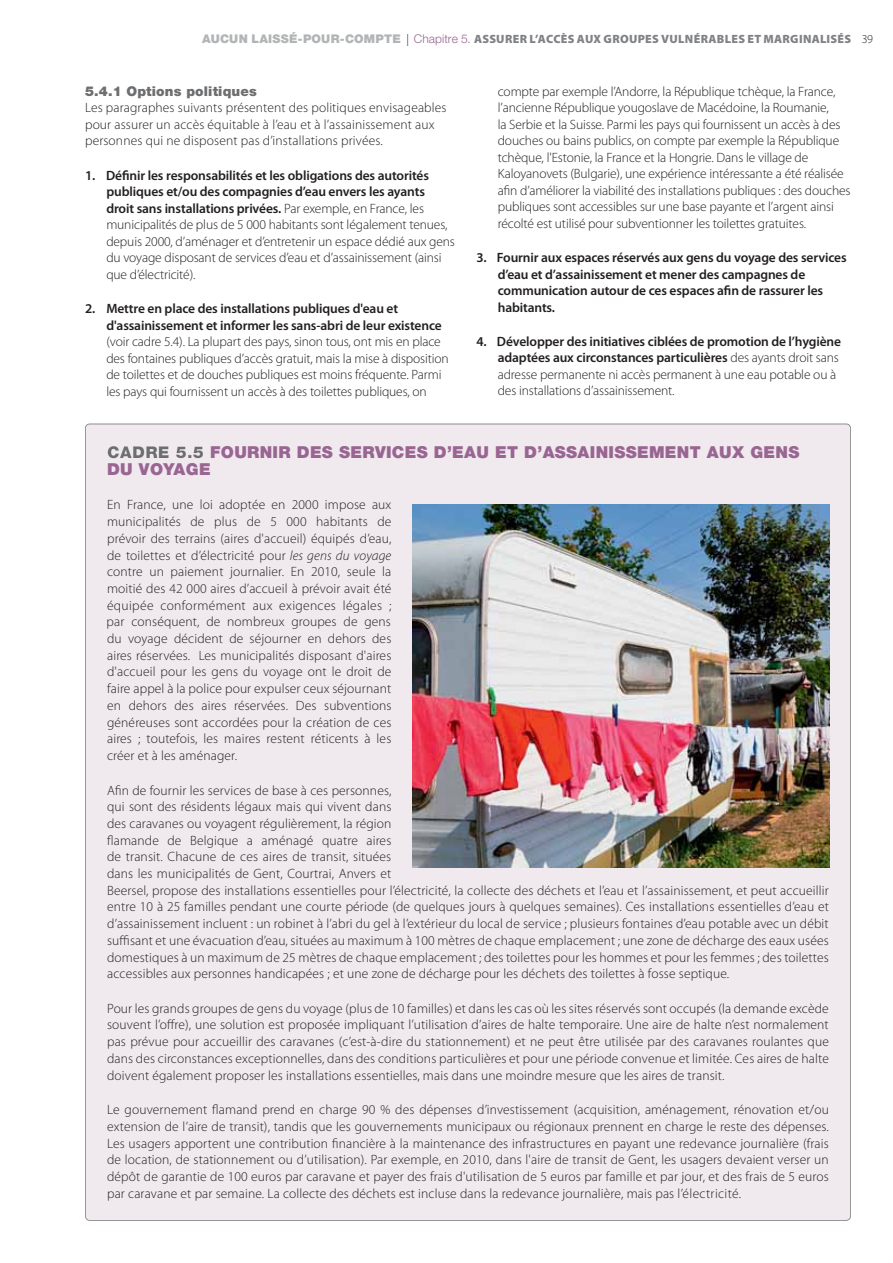
<style>
.page{position:relative;width:893px;height:1263px;background:#fff}
.page>*{position:absolute;margin:0;border:0;box-sizing:border-box;transform-origin:0 0}
.t1{font:900 16.5px/16.6px "Helvetica Neue";letter-spacing:.02em;color:#996592}
.t2{font:300 13.5px/16.6px "Myriad Pro";letter-spacing:.01em;color:#231f20;text-align:justify}
.t3{font:300 13.5px/16.5px "Myriad Pro";letter-spacing:-.01em;color:#231f20}
.t4{font:600 13.5px/16.5px "Myriad Pro";letter-spacing:-.01em;color:#231f20}
.t5{font:900 13.5px "Helvetica Neue";letter-spacing:.01em;color:#6d6e70}
.t6{font:900 12px "Myriad Pro";letter-spacing:.025em;color:#808285}
.s1{font-family:"Helvetica Neue";color:#b2b4b6}
.s2{font-weight:300;color:#231f20}
.s3{font-family:"Helvetica Neue";font-weight:300;color:#996592}
.s4{font-weight:600}
.s5{color:#6d6e70}
.s6{font-style:italic}
</style>
<div class="page">
<div style="left:86px;top:424px;width:764px;height:796px;background:#f0e9ee"></div>
<img style="left:412px;top:504px;width:417px;height:364px">
<p class="t6" style="left:202px;top:32px;width:672px"><span class="s1">AUCUN LAISSÉ-POUR-COMPTE</span> <span class="s2">|</span> <span class="s3">Chapitre 5.</span> ASSURER L’ACCÈS AUX GROUPES VULNÉRABLES ET MARGINALISÉS <span class="s2">39</span></p>
<p class="t5" style="left:85px;top:86px;width:173px">5.4.1 Options politiques</p>
<p class="t2" style="left:85px;top:101px;width:363px;text-align:left">Les paragraphes suivants présentent des politiques envisageables pour assurer un accès équitable à l’eau et à l’assainissement aux personnes qui ne disposent pas d’installations privées.</p>
<p class="t3" style="left:106px;top:168px;width:350px;text-indent:-21px"><span class="s4">1. Définir les responsabilités et les obligations des autorités publiques et/ou des compagnies d’eau envers les ayants droit sans installations privées.</span> Par exemple, en France, les municipalités de plus de 5 000 habitants sont légalement tenues, depuis 2000, d’aménager et d’entretenir un espace dédié aux gens du voyage disposant de services d’eau et d’assainissement (ainsi que d’électricité).</p>
<p class="t4" style="left:106px;top:302px;width:337px;text-indent:-21px">2. Mettre en place des installations publiques d'eau et d'assainissement et informer les sans-abri de leur existence</p>
<p class="t3" style="left:106px;top:335px;width:344px">(voir cadre 5.4). La plupart des pays, sinon tous, ont mis en place des fontaines publiques d’accès gratuit, mais la mise à disposition de toilettes et de douches publiques est moins fréquente. Parmi les pays qui fournissent un accès à des toilettes publiques, on</p>
<p class="t3" style="left:497px;top:84px;width:354px">compte par exemple l’Andorre, la République tchèque, la France, l’ancienne République yougoslave de Macédoine, la Roumanie,<br>la Serbie et la Suisse. Parmi les pays qui fournissent un accès à des douches ou bains publics, on compte par exemple la République tchèque, l'Estonie, la France et la Hongrie. Dans le village de Kaloyanovets (Bulgarie), une expérience intéressante a été réalisée afin d’améliorer la viabilité des installations publiques : des douches publiques sont accessibles sur une base payante et l’argent ainsi récolté est utilisé pour subventionner les toilettes gratuites.</p>
<p class="t4" style="left:497px;top:251px;width:350px;text-indent:-21px">3. Fournir aux espaces réservés aux gens du voyage des services d’eau et d’assainissement et mener des campagnes de communication autour de ces espaces afin de rassurer les habitants.</p>
<p class="t3" style="left:497px;top:334px;width:345px;text-indent:-21px"><span class="s4">4. Développer des initiatives ciblées de promotion de l’hygiène adaptées aux circonstances particulières</span> des ayants droit sans adresse permanente ni accès permanent à une eau potable ou à des installations d’assainissement.</p>
<p class="t1" style="left:107px;top:445px;width:693px"><span class="s5">CADRE 5.5</span> FOURNIR DES SERVICES D’EAU ET D’ASSAINISSEMENT AUX GENS<br>DU VOYAGE</p>
<p class="t2" style="left:107px;top:498px;width:286px">En France, une loi adoptée en 2000 impose aux municipalités de plus de 5 000 habitants de prévoir des terrains (aires d'accueil) équipés d’eau, de toilettes et d’électricité pour <span class="s6">les gens du voyage </span>contre un paiement journalier. En 2010, seule la moitié des 42 000 aires d’accueil à prévoir avait été équipée conformément aux exigences légales ;</p>
<p class="t2" style="left:107px;top:632px;width:286px">du voyage décident de séjourner en dehors des aires réservées. Les municipalités disposant d'aires d'accueil pour les gens du voyage ont le droit de faire appel à la police pour expulser ceux séjournant en dehors des aires réservées. Des subventions généreuses sont accordées pour la création de ces aires ; toutefois, les maires restent réticents à les créer et à les aménager.</p>
<p class="t2" style="left:107px;top:783px;width:723px;text-align:left">Afin de fournir les services de base à ces personnes,<br>qui sont des résidents légaux mais qui vivent dans<br>des caravanes ou voyagent régulièrement, la région<br>flamande de Belgique a aménagé quatre aires<br>de transit. Chacune de ces aires de transit, situées<br>dans les municipalités de Gent, Courtrai, Anvers et<br>Beersel, propose des installations essentielles pour l’électricité, la collecte des déchets et l’eau et l’assainissement, et peut accueillir entre 10 à 25 familles pendant une courte période (de quelques jours à quelques semaines). Ces installations essentielles d’eau et d’assainissement incluent : un robinet à l’abri du gel à l’extérieur du local de service ; plusieurs fontaines d’eau potable avec un débit suffisant et une évacuation d’eau, situées au maximum à 100 mètres de chaque emplacement ; une zone de décharge des eaux usées domestiques à un maximum de 25 mètres de chaque emplacement ; des toilettes pour les hommes et pour les femmes ; des toilettes accessibles aux personnes handicapées ; et une zone de décharge pour les déchets des toilettes à fosse septique.</p>
<p class="t2" style="left:107px;top:1001px;width:723px">Pour les grands groupes de gens du voyage (plus de 10 familles) et dans les cas où les sites réservés sont occupés (la demande excède souvent l’offre), une solution est proposée impliquant l’utilisation d’aires de halte temporaire. Une aire de halte n’est normalement pas prévue pour accueillir des caravanes (c’est-à-dire du stationnement) et ne peut être utilisée par des caravanes roulantes que dans des circonstances exceptionnelles, dans des conditions particulières et pour une période convenue et limitée. Ces aires de halte doivent également proposer les installations essentielles, mais dans une moindre mesure que les aires de transit.</p>
<p class="t2" style="left:107px;top:1103px;width:723px">Le gouvernement flamand prend en charge 90 % des dépenses d’investissement (acquisition, aménagement, rénovation et/ou extension de l’aire de transit), tandis que les gouvernements municipaux ou régionaux prennent en charge le reste des dépenses.<br>Les usagers apportent une contribution financière à la maintenance des infrastructures en payant une redevance journalière (frais de location, de stationnement ou d’utilisation). Par exemple, en 2010, dans l'aire de transit de Gent, les usagers devaient verser un dépôt de garantie de 100 euros par caravane et payer des frais d'utilisation de 5 euros par famille et par jour, et des frais de 5 euros par caravane et par semaine. La collecte des déchets est incluse dans la redevance journalière, mais pas l’électricité.</p>
<p class="t2" style="left:107px;top:614px;width:286px">par conséquent, de nombreux groupes de gens</p>
</div>
